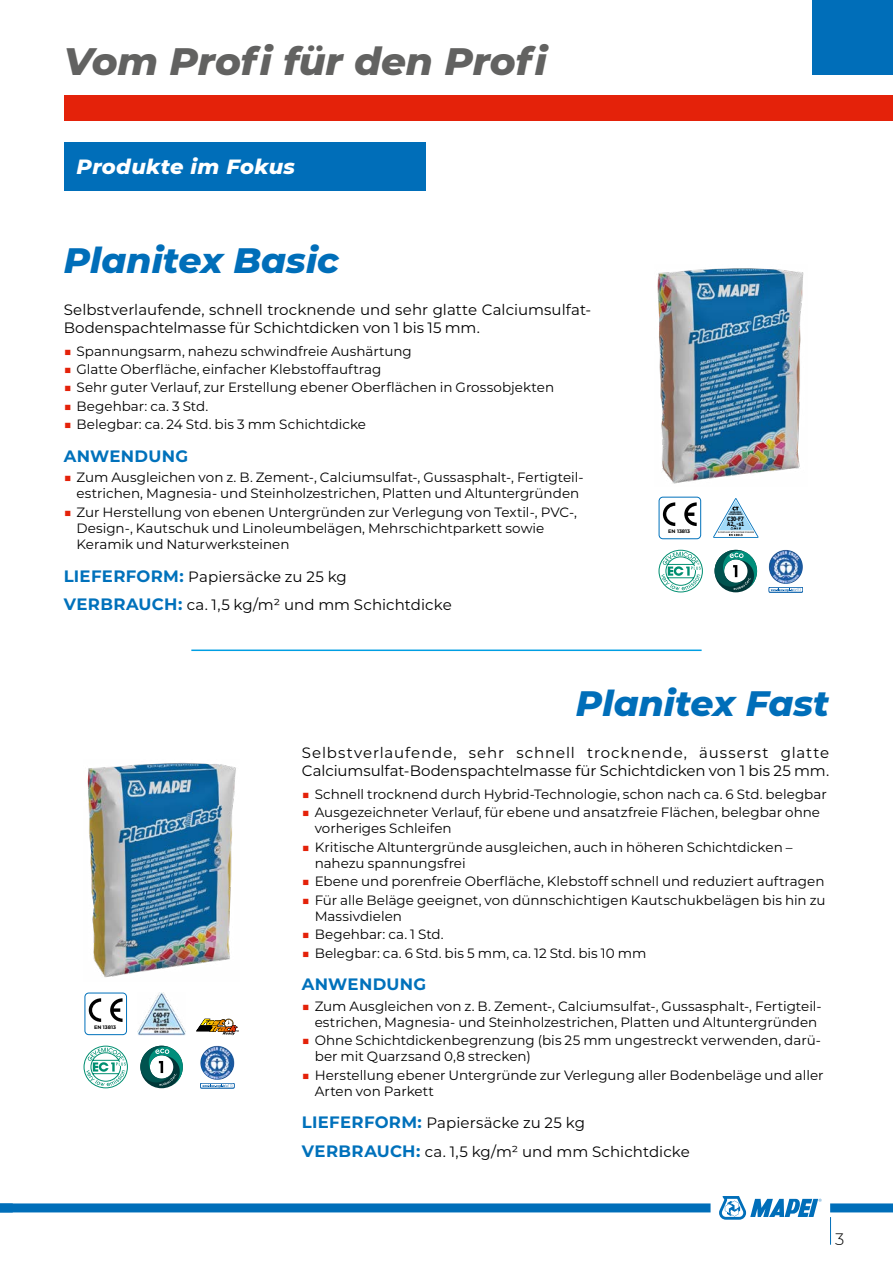
<style>
.page{position:relative;width:893px;height:1263px;background:#fff}
.page>*{position:absolute;margin:0;border:0;box-sizing:border-box;transform-origin:0 0}
.t1{font:italic 800 39px "Montserrat";letter-spacing:-.005em;color:#626261}
.t2{font:italic 800 36px "Montserrat";color:#006eb9}
.t3{font:italic 800 21px "Montserrat";letter-spacing:.02em;color:#fff}
.t4{font:700 16.5px "Montserrat";letter-spacing:.02em;color:#0071bb}
.t5{font:300 16.5px "Montserrat";color:#000}
.t6{font:15px/18px "Montserrat";letter-spacing:.005em;color:#000}
.t7{font:13.5px/16.2px "Montserrat";color:#000}
.t8{font:700 6px "Tahoma";letter-spacing:-.03em;color:#000;scale:.8 1}
.t9{font:700 4.95px "Montserrat";color:#000}
.t10{font:700 2.25px/2.1px "Tahoma";letter-spacing:-.02em;color:#000;text-align:center;scale:.9 1}
.s1{color:#e4220a}
.s2{font-weight:700;font-size:16.5px;color:#0071bb}
.s3{font-size:2.85px}
</style>
<div class="page">
<div style="left:0;top:1203px;width:711px;height:9px;background:#006eb9"></div>
<div style="left:830px;top:1203px;width:63px;height:9px;background:#006eb9"></div>
<svg style="left:719px;top:1196px;width:103px;height:24px"></svg>
<svg style="left:830px;top:1217px;width:1px;height:28px"></svg>
<div style="left:64px;top:96px;width:829px;height:25px;background:#e4220a"></div>
<div style="left:812px;top:0;width:81px;height:74px;background:#006eb9"></div>
<div style="left:64px;top:142px;width:361px;height:48px;background:#006eb9"></div>
<hr style="left:191px;top:649px;width:511px;height:2px;background:#009fe3">
<img style="left:87px;top:763px;width:149px;height:215px">
<img style="left:657px;top:268px;width:147px;height:216px">
<div style="left:659px;top:497px;width:42px;height:42px;border:1px solid #0071bb;border-radius:4px"></div>
<svg style="left:663px;top:502px;width:12px;height:24px"></svg>
<svg style="left:684px;top:502px;width:13px;height:24px"></svg>
<svg style="left:713px;top:498px;width:46px;height:40px"></svg>
<svg style="left:659px;top:550px;width:44px;height:42px"></svg>
<div style="left:769px;top:587px;width:34px;height:5px;border:1px solid #005ba9"></div>
<svg style="left:771px;top:588px;width:30px;height:4px"></svg>
<svg style="left:776px;top:550px;width:10px;height:3px"></svg>
<svg style="left:714px;top:550px;width:43px;height:42px"></svg>
<img style="left:138px;top:992px;width:48px;height:43px">
<div style="left:84px;top:992px;width:43px;height:43px;border:1px solid #0071bb;border-radius:4px"></div>
<svg style="left:89px;top:998px;width:12px;height:24px"></svg>
<svg style="left:110px;top:998px;width:13px;height:24px"></svg>
<svg style="left:196px;top:1019px;width:43px;height:16px"></svg>
<svg style="left:84px;top:1046px;width:44px;height:42px"></svg>
<div style="left:200px;top:1083px;width:34px;height:5px;border:1px solid #005ba9"></div>
<svg style="left:202px;top:1084px;width:30px;height:3px"></svg>
<svg style="left:209px;top:1046px;width:9px;height:2px"></svg>
<svg style="left:140px;top:1046px;width:43px;height:42px"></svg>
<h1 class="t1" style="left:64px;top:32px;width:486px">Vom Profi für den Profi</h1>
<h3 class="t3" style="left:77px;top:151px;width:220px">Produkte im Fokus</h3>
<h2 class="t2" style="left:64px;top:233px;width:277px">Planitex Basic</h2>
<p class="t6" style="left:64px;top:300px;width:529px">Selbstverlaufende, schnell trocknende und sehr glatte Calciumsulfat-<br>Bodenspachtelmasse für Schichtdicken von 1 bis 15 mm.</p>
<p class="t7" style="left:64px;top:342px;width:350px"><span class="s1">■</span> Spannungsarm, nahezu schwindfreie Aushärtung</p>
<p class="t7" style="left:64px;top:361px;width:319px"><span class="s1">■</span> Glatte Oberfläche, einfacher Klebstoffauftrag</p>
<p class="t7" style="left:64px;top:379px;width:492px"><span class="s1">■</span> Sehr guter Verlauf, zur Erstellung ebener Oberflächen in Grossobjekten</p>
<p class="t7" style="left:64px;top:397px;width:146px"><span class="s1">■</span> Begehbar: ca. 3 Std.</p>
<p class="t7" style="left:64px;top:416px;width:304px"><span class="s1">■</span> Belegbar: ca. 24 Std. bis 3 mm Schichtdicke</p>
<p class="t4" style="left:64px;top:444px;width:126px">ANWENDUNG</p>
<p class="t7" style="left:77px;top:469px;width:509px;text-indent:-13px"><span class="s1">■</span> Zum Ausgleichen von z. B. Zement-, Calciumsulfat-, Gussasphalt-, Fertigteil&shy;estrichen, Magnesia- und Steinholzestrichen, Platten und Altuntergründen</p>
<p class="t7" style="left:77px;top:503px;width:502px;text-indent:-13px"><span class="s1">■</span> Zur Herstellung von ebenen Untergründen zur Verlegung von Textil-, PVC-,<br>Design-, Kautschuk und Linoleumbelägen, Mehrschichtparkett sowie<br>Keramik und Naturwerksteinen</p>
<p class="t6" style="left:64px;top:561px;width:389px;line-height:28.3px"><span class="s2">LIEFERFORM:</span> Papiersäcke zu 25 kg<br><span class="s2">VERBRAUCH:</span> ca. 1,5 kg/m² und mm Schichtdicke</p>
<p class="t9" style="left:668px;top:528px;width:23px">EN 13813</p>
<p class="t10" style="left:729px;top:511px;width:16px">LEVELLING<br>COMPOUNDS</p>
<p class="t8" style="left:727px;top:520px;width:23px">A2<span class="s3">FL</span>-s1</p>
<p class="t8" style="left:727px;top:515px;width:22px">C30-F7</p>
<p class="t9" style="left:94px;top:1024px;width:23px">EN 13813</p>
<h2 class="t2" style="left:576px;top:677px;width:255px">Planitex Fast</h2>
<p class="t6" style="left:302px;top:743px;width:529px">Selbstverlaufende, sehr schnell trocknende, äusserst glatte<br>Calciumsulfat-Bodenspachtelmasse für Schichtdicken von 1 bis 25 mm.</p>
<p class="t7" style="left:302px;top:785px;width:526px"><span class="s1">■</span> Schnell trocknend durch Hybrid-Technologie, schon nach ca. 6 Std. belegbar</p>
<p class="t7" style="left:315px;top:804px;width:507px;text-indent:-13px"><span class="s1">■</span> Ausgezeichneter Verlauf, für ebene und ansatzfreie Flächen, belegbar ohne vorheriges Schleifen</p>
<p class="t7" style="left:315px;top:838px;width:479px;text-indent:-13px"><span class="s1">■</span> Kritische Altuntergründe ausgleichen, auch in höheren Schichtdicken – nahezu spannungsfrei</p>
<p class="t7" style="left:302px;top:873px;width:524px"><span class="s1">■</span> Ebene und porenfreie Oberfläche, Klebstoff schnell und reduziert auftragen</p>
<p class="t7" style="left:315px;top:891px;width:512px;text-indent:-13px"><span class="s1">■</span> Für alle Beläge geeignet, von dünnschichtigen Kautschukbelägen bis hin zu<br>Massivdielen</p>
<p class="t7" style="left:302px;top:926px;width:143px"><span class="s1">■</span> Begehbar: ca. 1 Std.</p>
<p class="t7" style="left:302px;top:944px;width:346px"><span class="s1">■</span> Belegbar: ca. 6 Std. bis 5 mm, ca. 12 Std. bis 10 mm</p>
<p class="t4" style="left:302px;top:972px;width:126px">ANWENDUNG</p>
<p class="t7" style="left:315px;top:997px;width:509px;text-indent:-13px"><span class="s1">■</span> Zum Ausgleichen von z. B. Zement-, Calciumsulfat-, Gussasphalt-, Fertigteil&shy;estrichen, Magnesia- und Steinholzestrichen, Platten und Altuntergründen</p>
<p class="t7" style="left:315px;top:1032px;width:508px;text-indent:-13px"><span class="s1">■</span> Ohne Schichtdickenbegrenzung (bis 25 mm ungestreckt verwenden, darü&shy;ber mit Quarzsand 0,8 strecken)</p>
<p class="t7" style="left:315px;top:1066px;width:510px;text-indent:-13px"><span class="s1">■</span> Herstellung ebener Untergründe zur Verlegung aller Bodenbeläge und aller<br>Arten von Parkett</p>
<p class="t6" style="left:302px;top:1108px;width:389px;line-height:28.3px"><span class="s2">LIEFERFORM:</span> Papiersäcke zu 25 kg<br><span class="s2">VERBRAUCH:</span> ca. 1,5 kg/m² und mm Schichtdicke</p>
<p class="t5" style="left:835px;top:1227px;width:11px">3</p>
</div>
